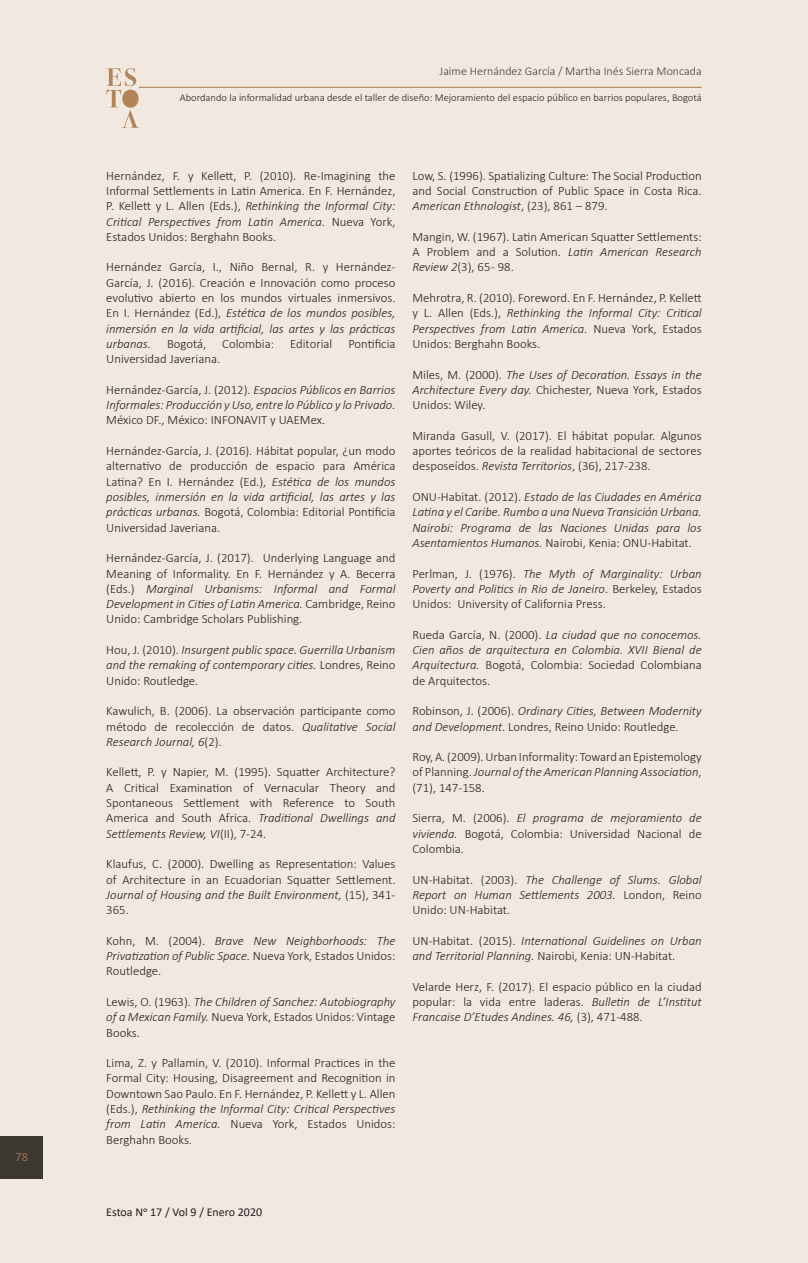
<style>
.page{position:relative;width:808px;height:1263px;background:#f1e9e0}
.page>*{position:absolute;margin:0;border:0;box-sizing:border-box;transform-origin:0 0}
.parrafo{font:300 12.75px/15.3px "Calibri";color:#231f20;text-align:justify}
.parrafo-2{font:italic 300 12.75px/15.3px "Calibri";color:#231f20;text-align:justify}
.t1{font:300 12.75px "Calibri";color:#bb9165}
.parrafo-3{font:300 12px "Calibri";color:#3e3e3e}
.t2{font:12px "Calibri";color:#231f20}
.t3{font:300 10.5px "Calibri";color:#231f20}
.s1{font-style:italic}
.s2{font-style:normal}
</style>
<div class="page">
<p class="t1" style="left:15px;top:1148px;width:14px">78</p>
<p class="parrafo-3" style="left:440px;top:63px;width:264px">Jaime Hernández García / Martha Inés Sierra Moncada</p>
<p class="t3" style="left:180px;top:91px;width:523px">Abordando la informalidad urbana desde el taller de diseño: Mejoramiento del espacio público en barrios populares, Bogotá</p>
<p class="parrafo" style="left:106px;top:168px;width:291px">Hernández, F. y Kellett, P. (2010). Re-Imagining the Informal Settlements in Latin America. En F. Hernández, P. Kellett y L. Allen (Eds.), <span class="s1">Rethinking the Informal City:<br>Critical Perspectives from Latin America.</span> Nueva York, Estados Unidos: Berghahn Books.</p>
<p class="parrafo" style="left:106px;top:259px;width:291px">Hernández García, I., Niño Bernal, R. y Hernández-García, J. (2016). Creación e Innovación como proceso evolutivo abierto en los mundos virtuales inmersivos.<br>En I. Hernández (Ed.), <span class="s1">Estética de los mundos posibles, inmersión en la vida artificial, las artes y las prácticas urbanas.</span></p>
<p class="parrafo" style="left:167px;top:336px;width:41px">Bogotá,</p>
<p class="parrafo" style="left:222px;top:336px;width:53px">Colombia:</p>
<p class="parrafo" style="left:290px;top:336px;width:44px">Editorial</p>
<p class="parrafo" style="left:348px;top:336px;width:49px">Pontificia</p>
<p class="parrafo" style="left:106px;top:351px;width:115px">Universidad Javeriana.</p>
<p class="parrafo-2" style="left:106px;top:382px;width:291px"><span class="s2">Hernández-García, J. (2012).</span> Espacios Públicos en Barrios Informales: Producción y Uso, entre lo Público y lo Privado.<br><span class="s2">México DF., México: INFONAVIT y UAEMex.</span></p>
<p class="parrafo" style="left:106px;top:443px;width:291px">Hernández-García, J. (2016). Hábitat popular, ¿un modo alternativo de producción de espacio para América Latina? En I. Hernández (Ed.), <span class="s1">Estética de los mundos posibles, inmersión en la vida artificial, las artes y las prácticas urbanas.</span> Bogotá, Colombia: Editorial Pontificia Universidad Javeriana.</p>
<p class="parrafo" style="left:106px;top:550px;width:291px">Hernández-García, J. (2017). Underlying Language and Meaning of Informality. En F. Hernández y A. Becerra (Eds.) <span class="s1">Marginal Urbanisms: Informal and Formal Development in Cities of Latin America.</span> Cambridge, Reino Unido: Cambridge Scholars Publishing.</p>
<p class="parrafo-2" style="left:106px;top:642px;width:291px"><span class="s2">Hou, J. (2010).</span> Insurgent public space. Guerrilla Urbanism and the remaking of contemporary cities. <span class="s2">Londres, Reino Unido: Routledge.</span></p>
<p class="parrafo" style="left:106px;top:703px;width:291px">Kawulich, B. (2006). La observación participante como método de recolección de datos. <span class="s1">Qualitative Social Research Journal, 6</span>(2).</p>
<p class="parrafo" style="left:106px;top:764px;width:291px">Kellett, P. y Napier, M. (1995). Squatter Architecture?<br>A Critical Examination of Vernacular Theory and Spontaneous Settlement with Reference to South America and South Africa. <span class="s1">Traditional Dwellings and Settlements Review, VI</span>(II), 7-24.</p>
<p class="parrafo" style="left:106px;top:856px;width:291px">Klaufus, C. (2000). Dwelling as Representation: Values of Architecture in an Ecuadorian Squatter Settlement.<br><span class="s1">Journal of Housing and the Built Environment,</span> (15), 341- 365.</p>
<p class="parrafo-2" style="left:106px;top:933px;width:291px"><span class="s2">Kohn, M. (2004).</span> Brave New Neighborhoods: The Privatization of Public Space. <span class="s2">Nueva York, Estados Unidos:<br>Routledge.</span></p>
<p class="parrafo" style="left:106px;top:994px;width:291px">Lewis, O. (1963). <span class="s1">The Children of Sanchez: Autobiography of a Mexican Family.</span> Nueva York, Estados Unidos: Vintage Books.</p>
<p class="parrafo" style="left:106px;top:1055px;width:291px">Lima, Z. y Pallamin, V. (2010). Informal Practices in the Formal City: Housing, Disagreement and Recognition in Downtown Sao Paulo. En F. Hernández, P. Kellett y L. Allen (Eds.), <span class="s1">Rethinking the Informal City: Critical Perspectives from Latin America.</span> Nueva York, Estados Unidos:<br>Berghahn Books.</p>
<p class="parrafo" style="left:412px;top:168px;width:291px">Low, S. (1996). Spatializing Culture: The Social Production and Social Construction of Public Space in Costa Rica.<br><span class="s1">American Ethnologist</span>, (23), 861 – 879.</p>
<p class="parrafo" style="left:412px;top:229px;width:291px">Mangin, W. (1967). Latin American Squatter Settlements:<br>A Problem and a Solution. <span class="s1">Latin American Research Review 2</span>(3), 65 - 98.</p>
<p class="parrafo" style="left:412px;top:290px;width:291px">Mehrotra, R. (2010). Foreword. En F. Hernández, P. Kellett y L. Allen (Eds.), <span class="s1">Rethinking the Informal City: Critical Perspectives from Latin America.</span> Nueva York, Estados Unidos: Berghahn Books.</p>
<p class="parrafo" style="left:412px;top:367px;width:291px">Miles, M. (2000). <span class="s1">The Uses of Decoration. Essays in the Architecture Every day.</span> Chichester, Nueva York, Estados Unidos: Wiley.</p>
<p class="parrafo" style="left:412px;top:428px;width:291px">Miranda Gasull, V. (2017). El hábitat popular. Algunos aportes teóricos de la realidad habitacional de sectores desposeídos. <span class="s1">Revista Territorios</span>, (36), 217-238.</p>
<p class="parrafo-2" style="left:412px;top:489px;width:291px"><span class="s2">ONU-Habitat. (2012).</span> Estado de las Ciudades en América Latina y el Caribe. Rumbo a una Nueva Transición Urbana.<br>Nairobi: Programa de las Naciones Unidas para los Asentamientos Humanos. <span class="s2">Nairobi, Kenia: ONU-Habitat.</span></p>
<p class="parrafo" style="left:412px;top:565px;width:291px">Perlman, J. (1976). <span class="s1">The Myth of Marginality: Urban Poverty and Politics in Rio de Janeiro</span>. Berkeley, Estados Unidos: University of California Press.</p>
<p class="parrafo-2" style="left:412px;top:627px;width:291px"><span class="s2">Rueda García, N. (2000).</span> La ciudad que no conocemos.<br>Cien años de arquitectura en Colombia. XVII Bienal de Arquitectura. <span class="s2">Bogotá, Colombia: Sociedad Colombiana de Arquitectos.</span></p>
<p class="parrafo" style="left:412px;top:703px;width:291px">Robinson, J. (2006). <span class="s1">Ordinary Cities, Between Modernity and Development</span>. Londres, Reino Unido: Routledge.</p>
<p class="parrafo" style="left:412px;top:749px;width:291px">Roy, A. (2009). Urban Informality: Toward an Epistemology of Planning. <span class="s1">Journal of the American Planning Association</span>, (71), 147-158.</p>
<p class="parrafo" style="left:412px;top:810px;width:291px">Sierra, M. (2006). <span class="s1">El programa de mejoramiento de vivienda.</span> Bogotá, Colombia: Universidad Nacional de Colombia.</p>
<p class="parrafo-2" style="left:412px;top:871px;width:291px"><span class="s2">UN-Habitat. (2003).</span> The Challenge of Slums. Global Report on Human Settlements 2003. <span class="s2">London, Reino Unido: UN-Habitat.</span></p>
<p class="parrafo-2" style="left:412px;top:933px;width:291px"><span class="s2">UN-Habitat. (2015).</span> International Guidelines on Urban and Territorial Planning. <span class="s2">Nairobi, Kenia: UN-Habitat.</span></p>
<p class="parrafo" style="left:412px;top:979px;width:291px">Velarde Herz, F. (2017). El espacio público en la ciudad popular: la vida entre laderas. <span class="s1">Bulletin de L’Institut Francaise D’Etudes Andines. 46,</span> (3), 471-488.</p>
<p class="t2" style="left:106px;top:1203px;width:157px">Estoa No 17 / Vol 9 / Enero 2020</p>
</div>
